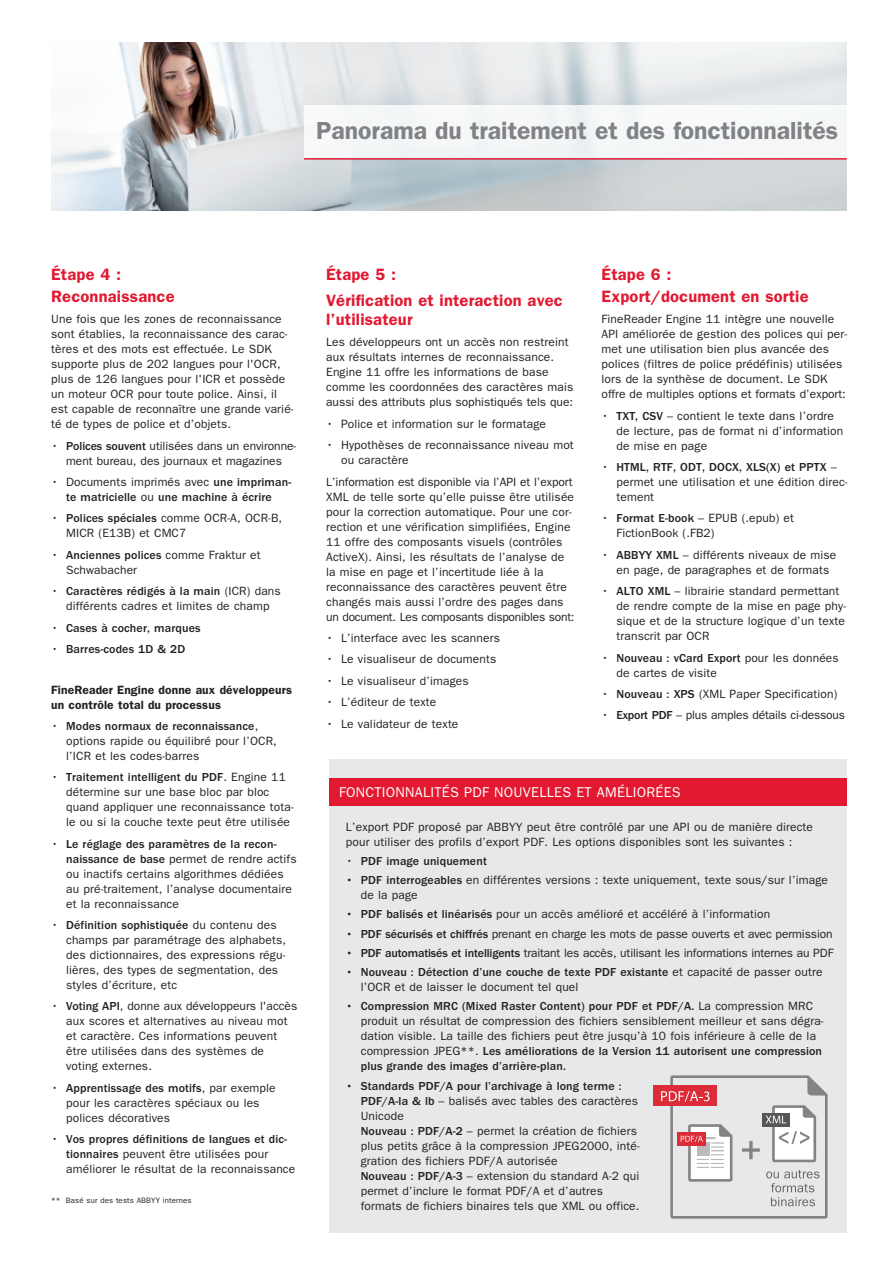
<style>
.page{position:relative;width:893px;height:1263px;background:#fff}
.page>*{position:absolute;margin:0;border:0;box-sizing:border-box;transform-origin:0 0}
.t1{font:600 24.75px "ITC Franklin Gothic Std";color:#808285}
.t2{font:600 16.5px/22.2px "ITC Franklin Gothic Std";letter-spacing:.01em;color:#e21931}
.t3{font:14.25px "ITC Franklin Gothic Std";letter-spacing:.02em;color:#fff}
.t4{font:12px/15px "ITC Franklin Gothic Std";letter-spacing:.01em;color:#231f20}
.t5{font:500 12px/15px "ITC Franklin Gothic Std";letter-spacing:.01em;color:#231f20;text-align:center}
.t6{font:12px "ITC Franklin Gothic Std";letter-spacing:-.01em;color:#231f20}
.t7{font:600 12px/15px "ITC Franklin Gothic Std";letter-spacing:.01em;color:#231f20}
.t8{font:7.8px "ITC Franklin Gothic Std";letter-spacing:.02em;color:#231f20}
.s1{font-weight:500}
.s2{font-weight:400}
</style>
<div class="page">
<img style="left:52px;top:43px;width:795px;height:168px">
<div style="left:329px;top:759px;width:518px;height:474px;background:#e7e8e9"></div>
<div style="left:304px;top:106px;width:543px;height:52px;background:#f5f7f7"></div>
<hr style="left:304px;top:158px;width:543px;height:2px;background:#e21931">
<div style="left:654px;top:1085px;width:63px;height:21px;background:#db2c38"></div>
<svg style="left:661px;top:1075px;width:167px;height:143px"></svg>
<div style="left:329px;top:779px;width:518px;height:27px;background:#e21931"></div>
<h1 class="t1" style="left:316px;top:122px;width:523px">Panorama du traitement et des fonctionnalités</h1>
<h2 class="t2" style="left:51px;top:264px;width:125px">Étape 4 :<br>Reconnaissance</h2>
<p class="t4" style="left:51px;top:313px;width:244px">Une fois que les zones de reconnaissance sont établies, la reconnaissance des carac&shy;tères et des mots est effectuée. Le SDK supporte plus de 202 langues pour l'OCR, plus de 126 langues pour l'ICR et possède un moteur OCR pour toute police. Ainsi, il est capable de reconnaître une grande varié&shy;té de types de police et d’objets.</p>
<p class="t4" style="left:51px;top:439px;width:246px;text-align:center">• <span class="s1">Polices souvent</span> utilisées dans un environne&shy;ment bureau, des journaux et magazines</p>
<p class="t5" style="left:51px;top:476px;width:242px"><span class="s2">• Documents imprimés avec</span> une impriman&shy;te matricielle <span class="s2">ou</span> une machine à écrire</p>
<p class="t4" style="left:66px;top:512px;width:218px;text-indent:-15px">• <span class="s1">Polices spéciales</span> comme OCR-A, OCR-B,<br>MICR (E13B) et CMC7</p>
<p class="t4" style="left:66px;top:548px;width:196px;text-indent:-15px">• <span class="s1">Anciennes polices</span> comme Fraktur et<br>Schwabacher</p>
<p class="t4" style="left:51px;top:585px;width:231px;text-align:center">• <span class="s1">Caractères rédigés à la main</span> (ICR) dans différents cadres et limites de champ</p>
<p class="t5" style="left:51px;top:621px;width:151px"><span class="s2">•</span> Cases à cocher, marques</p>
<p class="t5" style="left:51px;top:642px;width:135px"><span class="s2">•</span> Barres-codes 1D &amp; 2D</p>
<p class="t7" style="left:51px;top:683px;width:242px">FineReader Engine donne aux développeurs un contrôle total du processus</p>
<p class="t4" style="left:66px;top:719px;width:212px;text-indent:-15px">• <span class="s1">Modes normaux de reconnaissance</span>, options rapide ou équilibré pour l’OCR, l’ICR et les codes-barres</p>
<p class="t4" style="left:66px;top:771px;width:229px;text-indent:-15px">• <span class="s1">Traitement intelligent du PDF</span>. Engine 11 détermine sur une base bloc par bloc quand appliquer une reconnaissance tota&shy;le ou si la couche texte peut être utilisée</p>
<p class="t4" style="left:66px;top:837px;width:232px;text-indent:-15px">• <span class="s1">Le réglage des paramètres de la recon&shy;naissance de base</span> permet de rendre actifs ou inactifs certains algorithmes dédiées au pré-traitement, l’analyse documentaire et la reconnaissance</p>
<p class="t4" style="left:66px;top:918px;width:221px;text-indent:-15px">• <span class="s1">Définition sophistiquée</span> du contenu des champs par paramétrage des alphabets, des dictionnaires, des expressions régu&shy;lières, des types de segmentation, des styles d’écriture, etc</p>
<p class="t4" style="left:66px;top:1000px;width:233px;text-indent:-15px">• <span class="s1">Voting API</span>, donne aux développeurs l'accès aux scores et alternatives au niveau mot et caractère. Ces informations peuvent être utilisées dans des systèmes de voting externes.</p>
<p class="t4" style="left:66px;top:1081px;width:211px;text-indent:-15px">• <span class="s1">Apprentissage des motifs</span>, par exemple pour les caractères spéciaux ou les polices décoratives</p>
<p class="t4" style="left:66px;top:1132px;width:231px;text-indent:-15px">• <span class="s1">Vos propres définitions de langues et dic&shy;tionnaires</span> peuvent être utilisées pour améliorer le résultat de la reconnaissance</p>
<p class="t8" style="left:51px;top:1198px;width:142px">** Basé sur des tests ABBYY internes</p>
<h2 class="t2" style="left:326px;top:262px;width:238px;line-height:26px">Étape 5 :<br>Vérification et interaction avec</h2>
<h2 class="t2" style="left:326px;top:310px;width:88px">l’utilisateur</h2>
<p class="t4" style="left:326px;top:336px;width:249px">Les développeurs ont un accès non restreint aux résultats internes de reconnaissance.<br>Engine 11 offre les informations de base comme les coordonnées des caractères mais aussi des attributs plus sophistiqués tels que:</p>
<p class="t4" style="left:326px;top:417px;width:221px">• Police et information sur le formatage</p>
<p class="t4" style="left:341px;top:439px;width:234px;text-indent:-15px">• Hypothèses de reconnaissance niveau mot ou caractère</p>
<p class="t4" style="left:326px;top:475px;width:250px">L’information est disponible via l’API et l’export XML de telle sorte qu’elle puisse être utilisée pour la correction automatique. Pour une cor&shy;rection et une vérification simplifiées, Engine 11 offre des composants visuels (contrôles ActiveX). Ainsi, les résultats de l’analyse de la mise en page et l’incertitude liée à la reconnaissance des caractères peuvent être changés mais aussi l’ordre des pages dans un document. Les composants disponibles sont:</p>
<p class="t4" style="left:326px;top:631px;width:175px">• L’interface avec les scanners</p>
<p class="t4" style="left:326px;top:653px;width:172px">• Le visualiseur de documents</p>
<p class="t4" style="left:326px;top:674px;width:144px">• Le visualiseur d’images</p>
<p class="t4" style="left:326px;top:695px;width:112px">• L’éditeur de texte</p>
<p class="t4" style="left:326px;top:717px;width:134px">• Le validateur de texte</p>
<h2 class="t2" style="left:602px;top:264px;width:209px">Étape 6 :<br>Export/document en sortie</h2>
<p class="t4" style="left:602px;top:313px;width:247px">FineReader Engine 11 intègre une nouvelle API améliorée de gestion des polices qui per&shy;met une utilisation bien plus avancée des polices (filtres de police prédéfinis) utilisées lors de la synthèse de document. Le SDK offre de multiples options et formats d’export:</p>
<p class="t4" style="left:616px;top:409px;width:228px;text-indent:-15px">• <span class="s1">TXT, CSV</span> – contient le texte dans l’ordre de lecture, pas de format ni d’information de mise en page</p>
<p class="t4" style="left:616px;top:460px;width:233px;text-indent:-15px">• <span class="s1">HTML, RTF, ODT, DOCX, XLS(X) et PPTX</span> – permet une utilisation et une édition direc&shy;tement</p>
<p class="t4" style="left:616px;top:512px;width:179px;text-indent:-15px">• <span class="s1">Format E-book</span> – EPUB (.epub) et<br>FictionBook (.FB2)</p>
<p class="t4" style="left:616px;top:548px;width:221px;text-indent:-15px">• <span class="s1">ABBYY XML</span> – différents niveaux de mise en page, de paragraphes et de formats</p>
<p class="t4" style="left:616px;top:584px;width:231px;text-indent:-15px">• <span class="s1">ALTO XML</span> – librairie standard permettant de rendre compte de la mise en page phy&shy;sique et de la structure logique d’un texte transcrit par OCR</p>
<p class="t4" style="left:616px;top:651px;width:224px;text-indent:-15px">• <span class="s1">Nouveau : vCard Export</span> pour les données de cartes de visite</p>
<p class="t4" style="left:602px;top:687px;width:237px">• <span class="s1">Nouveau : XPS</span> (XML Paper Specification)</p>
<p class="t6" style="left:602px;top:711px;width:245px">• <span class="s1">Export PDF</span> – plus amples détails ci-dessous</p>
<p class="t3" style="left:339px;top:787px;width:343px">FONCTIONNALITÉS PDF NOUVELLES ET AMÉLIORÉES</p>
<p class="t4" style="left:346px;top:820px;width:469px">L’export PDF proposé par ABBYY peut être contrôlé par une API ou de manière directe pour utiliser des profils d’export PDF. Les options disponibles sont les suivantes :</p>
<p class="t5" style="left:346px;top:854px;width:142px"><span class="s2">•</span> PDF image uniquement</p>
<p class="t4" style="left:361px;top:873px;width:469px;text-indent:-15px"><span class="s1">• PDF interrogeables</span> en différentes versions : texte uniquement, texte sous/sur l’image de la page</p>
<p class="t4" style="left:346px;top:908px;width:426px"><span class="s1">• PDF balisés et linéarisés</span> pour un accès amélioré et accéléré à l’information</p>
<p class="t4" style="left:346px;top:927px;width:488px"><span class="s1">• PDF sécurisés et chiffrés</span> prenant en charge les mots de passe ouverts et avec permission</p>
<p class="t6" style="left:346px;top:948px;width:489px"><span class="s1">• PDF automatisés et intelligents</span> traitant les accès, utilisant les informations internes au PDF</p>
<p class="t4" style="left:361px;top:965px;width:463px;text-indent:-15px"><span class="s1">• Nouveau : Détection d’une couche de texte PDF existante</span> et capacité de passer outre l’OCR et de laisser le document tel quel</p>
<p class="t4" style="left:361px;top:1000px;width:464px;text-indent:-15px"><span class="s1">• Compression MRC (Mixed Raster Content) pour PDF et PDF/A.</span> La compression MRC produit un résultat de compression des fichiers sensiblement meilleur et sans dégra&shy;dation visible. La taille des fichiers peut être jusqu’à 10 fois inférieure à celle de la compression JPEG**. <span class="s1">Les améliorations de la Version 11 autorisent une compression plus grande des images d’arrière-plan.</span></p>
<p class="t4" style="left:361px;top:1079px;width:281px;text-indent:-15px"><span class="s1">• Standards PDF/A pour l’archivage à long terme :<br>PDF/A-la &amp; lb</span> – balisés avec tables des caractères Unicode<br><span class="s1">Nouveau : PDF/A-2</span> – permet la création de fichiers plus petits grâce à la compression JPEG2000, inté&shy;gration des fichiers PDF/A autorisée<br><span class="s1">Nouveau : PDF/A-3</span> – extension du standard A-2 qui permet d’inclure le format PDF/A et d’autres formats de fichiers binaires tels que XML ou office.</p>
</div>
